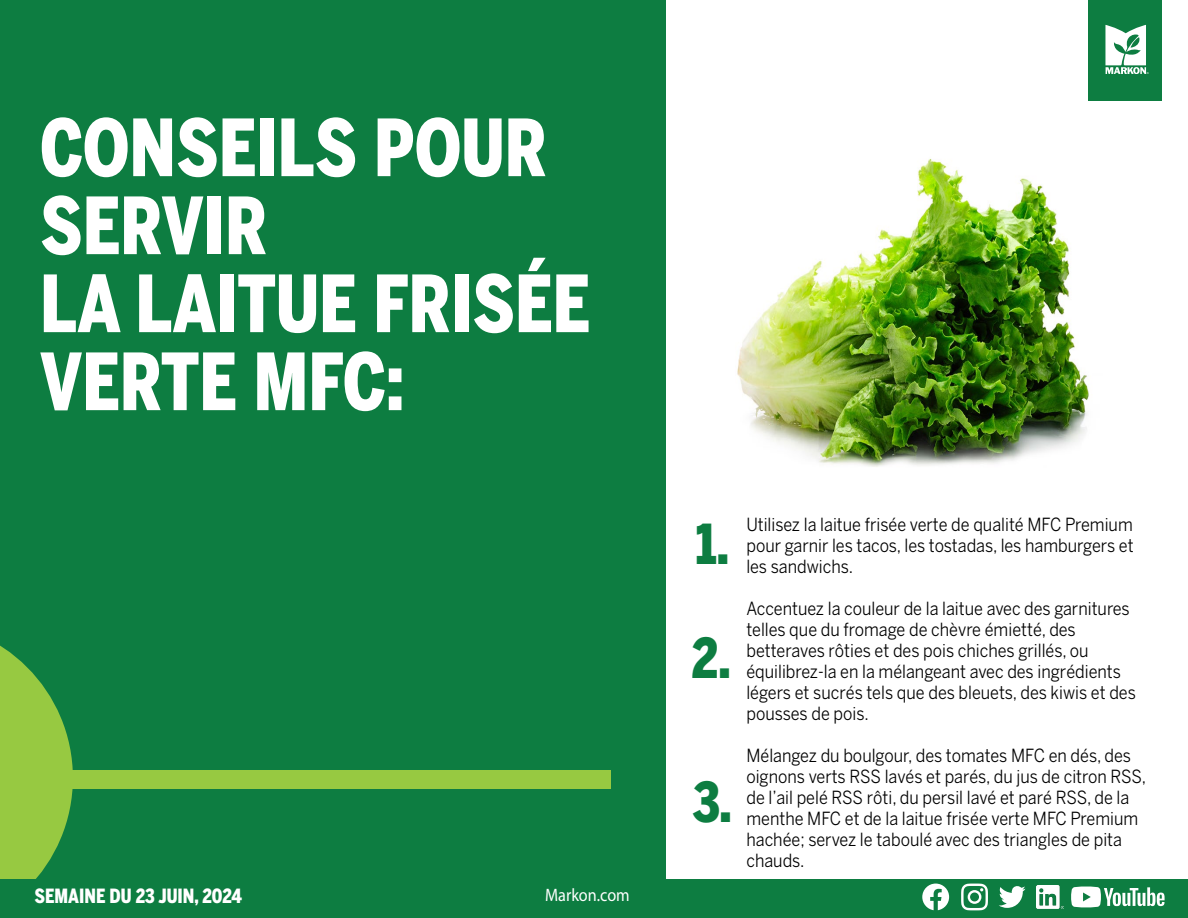
<style>
.page{position:relative;width:1188px;height:918px;background:#fff}
.page>*{position:absolute;margin:0;border:0;box-sizing:border-box;transform-origin:0 0}
.t1{font:900 78px/78px "Benton Sans Cond";color:#fff;scale:.9 1}
.t2{font:900 54.6px/113.1px "Benton Sans Cond";color:#0d7d41;scale:.9 1}
.t3{font:900 19.5px "Benton Sans Cond";color:#fff;scale:.9 1}
.t4{font:18px/21px "Benton Sans";color:#000;scale:.9 1}
.t5{font:18px "Myriad Pro";color:#fff;scale:.9 1}
</style>
<div class="page">
<img style="left:737px;top:158px;width:352px;height:309px">
<div style="left:0;top:0;width:665px;height:918px;background:#0d7d41"></div>
<svg style="left:0;top:645px;width:73px;height:234px"></svg>
<div style="left:0;top:771px;width:610px;height:18px;background:#97c941"></div>
<div style="left:0;top:879px;width:1188px;height:39px;background:#0d7d41"></div>
<svg style="left:922px;top:884px;width:27px;height:26px"></svg>
<svg style="left:961px;top:884px;width:27px;height:26px"></svg>
<svg style="left:999px;top:886px;width:27px;height:22px"></svg>
<img style="left:1036px;top:886px;width:27px;height:22px">
<svg style="left:1071px;top:887px;width:94px;height:20px"></svg>
<div style="left:1089px;top:0;width:73px;height:100px;background:#0d7d41"></div>
<svg style="left:1105px;top:25px;width:44px;height:48px"></svg>
<h1 class="t1" style="left:40px;top:108px;width:613px">CONSEILS POUR<br>SERVIR<br>LA LAITUE FRISÉE<br>VERTE MFC:</h1>
<p class="t3" style="left:34px;top:884px;width:232px">SEMAINE DU 23 JUIN, 2024</p>
<p class="t5" style="left:545px;top:883px;width:96px">Markon.com</p>
<h2 class="t2" style="left:692px;top:488px;width:45px">1.<br>2.</h2>
<h2 class="t2" style="left:693px;top:745px;width:44px">3.</h2>
<p class="t4" style="left:746px;top:514px;width:432px;text-align:justify">Utilisez la laitue frisée verte de qualité MFC Premium pour garnir les tacos, les tostadas, les hamburgers et les sandwichs.</p>
<p class="t4" style="left:746px;top:598px;width:434px">Accentuez la couleur de la laitue avec des garnitures telles que du fromage de chèvre émietté, des betteraves rôties et des pois chiches grillés, ou équilibrez-la en la mélangeant avec des ingrédients légers et sucrés tels que des bleuets, des kiwis et des pousses de pois.</p>
<p class="t4" style="left:746px;top:745px;width:446px">Mélangez du boulgour, des tomates MFC en dés, des oignons verts RSS lavés et parés, du jus de citron RSS, de l’ail pelé RSS rôti, du persil lavé et paré RSS, de la menthe MFC et de la laitue frisée verte MFC Premium hachée; servez le taboulé avec des triangles de pita chauds.</p>
</div>
